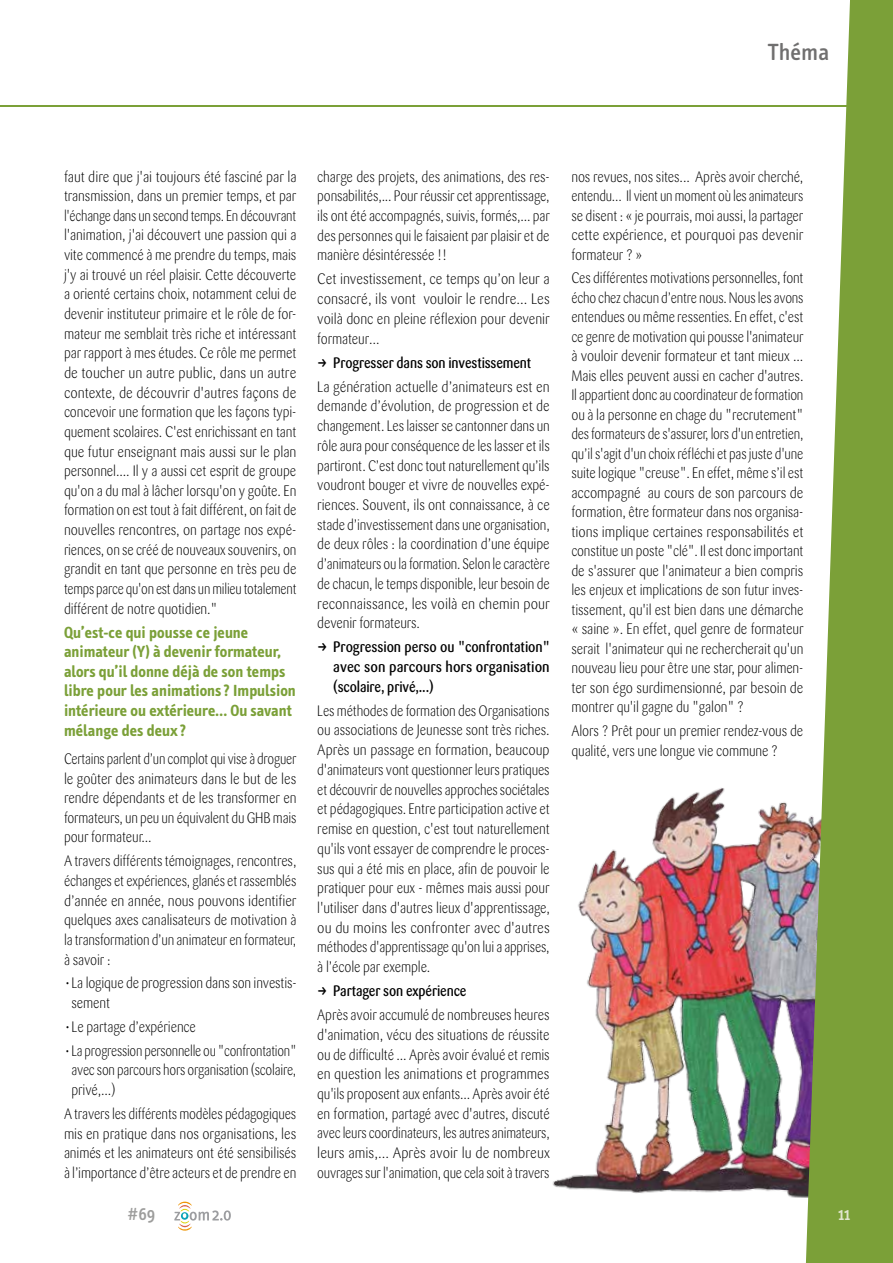
<style>
.page{position:relative;width:893px;height:1263px;background:#fff}
.page>*{position:absolute;margin:0;border:0;box-sizing:border-box;transform-origin:0 0}
.t1{font:500 24px "Info Text";color:#706f6f}
.t2{font:500 18px "Info Text";color:#9d9d9c}
.t3{font:500 18px "Info Text";color:#e1e6ce}
.t4{font:700 16.5px/19.6px "Info Text";color:#7ba038}
.t5{font:300 15px/19.5px "Sari";letter-spacing:-.01em;color:#000;text-align:justify;scale:.84 1}
.t6{font:300 15px/19.6px "Sari";letter-spacing:-.01em;color:#000;text-align:justify;scale:.88 1}
.t7{font:300 15px/19.8px "Sari";letter-spacing:-.01em;color:#000;text-align:justify;scale:.86 1}
.t8{font:300 15px/19.6px "Sari";letter-spacing:-.01em;color:#000;text-align:justify;scale:.85 1}
.t9{font:300 15px/19.6px "Sari";letter-spacing:-.01em;color:#000;text-align:justify;scale:.82 1}
.t10{font:300 15px/19.6px "Sari";letter-spacing:-.01em;color:#000;text-align:justify;scale:.89 1}
.t11{font:300 15px/19.6px "Sari";letter-spacing:-.01em;color:#000;text-align:justify;scale:.81 1}
.t12{font:500 15px/19.6px "Sari";letter-spacing:-.01em;color:#000;text-align:justify;scale:.87 1}
.t13{font:500 15px "Sari";letter-spacing:-.01em;color:#000;scale:.86 1}
</style>
<div class="page">
<svg style="left:174px;top:1201px;width:57px;height:30px"></svg>
<hr style="left:0;top:105px;width:893px;height:1px;background:#7ba038">
<img style="left:552px;top:788px;width:253px;height:410px">
<svg style="left:805px;top:0;width:88px;height:1263px;fill:#7ba038"></svg>
<h1 class="t1" style="left:768px;top:38px;width:63px">Théma</h1>
<p class="t6" style="left:64px;top:167px;width:266px">faut dire que j'ai toujours été fasciné par la transmission, dans un premier temps, et par l'échange dans un second temps. En découvrant l'animation, j'ai découvert une passion qui a vite commencé à me prendre du temps, mais j'y ai trouvé un réel plaisir. Cette découverte a orienté certains choix, notamment celui de devenir instituteur primaire et le rôle de for&shy;mateur me semblait très riche et intéressant par rapport à mes études. Ce rôle me permet de toucher un autre public, dans un autre contexte, de découvrir d'autres façons de concevoir une formation que les façons typi&shy;quement scolaires. C'est enrichissant en tant que futur enseignant mais aussi sur le plan personnel.... Il y a aussi cet esprit de groupe qu'on a du mal à lâcher lorsqu'on y goûte. En formation on est tout à fait différent, on fait de nouvelles rencontres, on partage nos expé&shy;riences, on se créé de nouveaux souvenirs, on grandit en tant que personne en très peu de temps parce qu'on est dans un milieu totalement différent de notre quotidien."</p>
<p class="t4" style="left:64px;top:622px;width:233px">Qu’est-ce qui pousse ce jeune animateur (Y) à devenir formateur, alors qu’il donne déjà de son temps libre pour les animations? Impulsion intérieure ou extérieure… Ou savant mélange des deux ?</p>
<p class="t9" style="left:64px;top:749px;width:285px">Certains parlent d’un complot qui vise à droguer le goûter des animateurs dans le but de les rendre dépendants et de les transformer en formateurs, un peu un équivalent du GHB mais pour formateur...</p>
<p class="t8" style="left:64px;top:851px;width:275px">A travers différents témoignages, rencontres, échanges et expériences, glanés et rassemblés d’année en année, nous pouvons identifier quelques axes canalisateurs de motivation à la transformation d’un animateur en formateur, à savoir :</p>
<p class="t8" style="left:72px;top:973px;width:266px;text-indent:-8px">• La logique de progression dans son investis&shy;sement</p>
<p class="t7" style="left:64px;top:1017px;width:155px">• Le partage d’expérience</p>
<p class="t11" style="left:72px;top:1041px;width:279px;text-indent:-8px">• La progression personnelle ou "confrontation" avec son parcours hors organisation (scolaire, privé,...)</p>
<p class="t5" style="left:64px;top:1104px;width:278px">A travers les différents modèles pédagogiques mis en pratique dans nos organisations, les animés et les animateurs ont été sensibilisés à l’importance d’être acteurs et de prendre en</p>
<p class="t7" style="left:317px;top:167px;width:272px">charge des projets, des animations, des res&shy;ponsabilités,... Pour réussir cet apprentissage, ils ont été accompagnés, suivis, formés,... par des personnes qui le faisaient par plaisir et de manière désintéressée !!</p>
<p class="t10" style="left:317px;top:270px;width:263px">Cet investissement, ce temps qu’on leur a consacré, ils vont vouloir le rendre… Les voilà donc en pleine réflexion pour devenir formateur…</p>
<p class="t13" style="left:333px;top:353px;width:232px">Progresser dans son investissement</p>
<p class="t6" style="left:317px;top:377px;width:266px">La génération actuelle d’animateurs est en demande d’évolution, de progression et de changement. Les laisser se cantonner dans un rôle aura pour conséquence de les lasser et ils partiront. C’est donc tout naturellement qu’ils voudront bouger et vivre de nouvelles expé&shy;riences. Souvent, ils ont connaissance, à ce stade d’investissement dans une organisation, de deux rôles : la coordination d’une équipe d’animateurs ou la formation. Selon le caractère de chacun, le temps disponible, leur besoin de reconnaissance, les voilà en chemin pour devenir formateurs.</p>
<p class="t12" style="left:333px;top:637px;width:250px">Progression perso ou "confrontation" avec son parcours hors organisation (scolaire, privé,...)</p>
<p class="t5" style="left:317px;top:701px;width:278px">Les méthodes de formation des Organisations ou associations de Jeunesse sont très riches.<br>Après un passage en formation, beaucoup d'animateurs vont questionner leurs pratiques et découvrir de nouvelles approches sociétales et pédagogiques. Entre participation active et remise en question, c'est tout naturellement qu'ils vont essayer de comprendre le proces&shy;sus qui a été mis en place, afin de pouvoir le pratiquer pour eux - mêmes mais aussi pour l'utiliser dans d'autres lieux d'apprentissage, ou du moins les confronter avec d'autres méthodes d'apprentissage qu'on lui a apprises, à l’école par exemple.</p>
<p class="t13" style="left:333px;top:982px;width:156px">Partager son expérience</p>
<p class="t7" style="left:317px;top:1005px;width:272px">Après avoir accumulé de nombreuses heures d'animation, vécu des situations de réussite ou de difficulté ... Après avoir évalué et remis en question les animations et programmes qu'ils proposent aux enfants... Après avoir été en formation, partagé avec d'autres, discuté avec leurs coordinateurs, les autres animateurs, leurs amis,… Après avoir lu de nombreux ouvrages sur l'animation, que cela soit à travers</p>
<p class="t7" style="left:571px;top:167px;width:271px">nos revues, nos sites... Après avoir cherché, entendu… Il vient un moment où les animateurs se disent : « je pourrais, moi aussi, la partager cette expérience, et pourquoi pas devenir formateur ? »</p>
<p class="t5" style="left:571px;top:269px;width:278px">Ces différentes motivations personnelles, font écho chez chacun d’entre nous. Nous les avons entendues ou même ressenties. En effet, c'est ce genre de motivation qui pousse l'animateur à vouloir devenir formateur et tant mieux ...<br>Mais elles peuvent aussi en cacher d'autres.<br>Il appartient donc au coordinateur de formation ou à la personne en chage du "recrutement" des formateurs de s'assurer, lors d'un entretien, qu’il s'agit d'un choix réfléchi et pas juste d'une suite logique "creuse". En effet, même s’il est accompagné au cours de son parcours de formation, être formateur dans nos organisa&shy;tions implique certaines responsabilités et constitue un poste "clé". Il est donc important de s'assurer que l'animateur a bien compris les enjeux et implications de son futur inves&shy;tissement, qu'il est bien dans une démarche « saine ». En effet, quel genre de formateur serait l'animateur qui ne rechercherait qu'un nouveau lieu pour être une star, pour alimen&shy;ter son égo surdimensionné, par besoin de montrer qu'il gagne du "galon" ?</p>
<p class="t7" style="left:571px;top:721px;width:271px">Alors ? Prêt pour un premier rendez-vous de qualité, vers une longue vie commune ?</p>
<p class="t2" style="left:128px;top:1204px;width:29px">#69</p>
<p class="t3" style="left:838px;top:1204px;width:14px">11</p>
</div>
